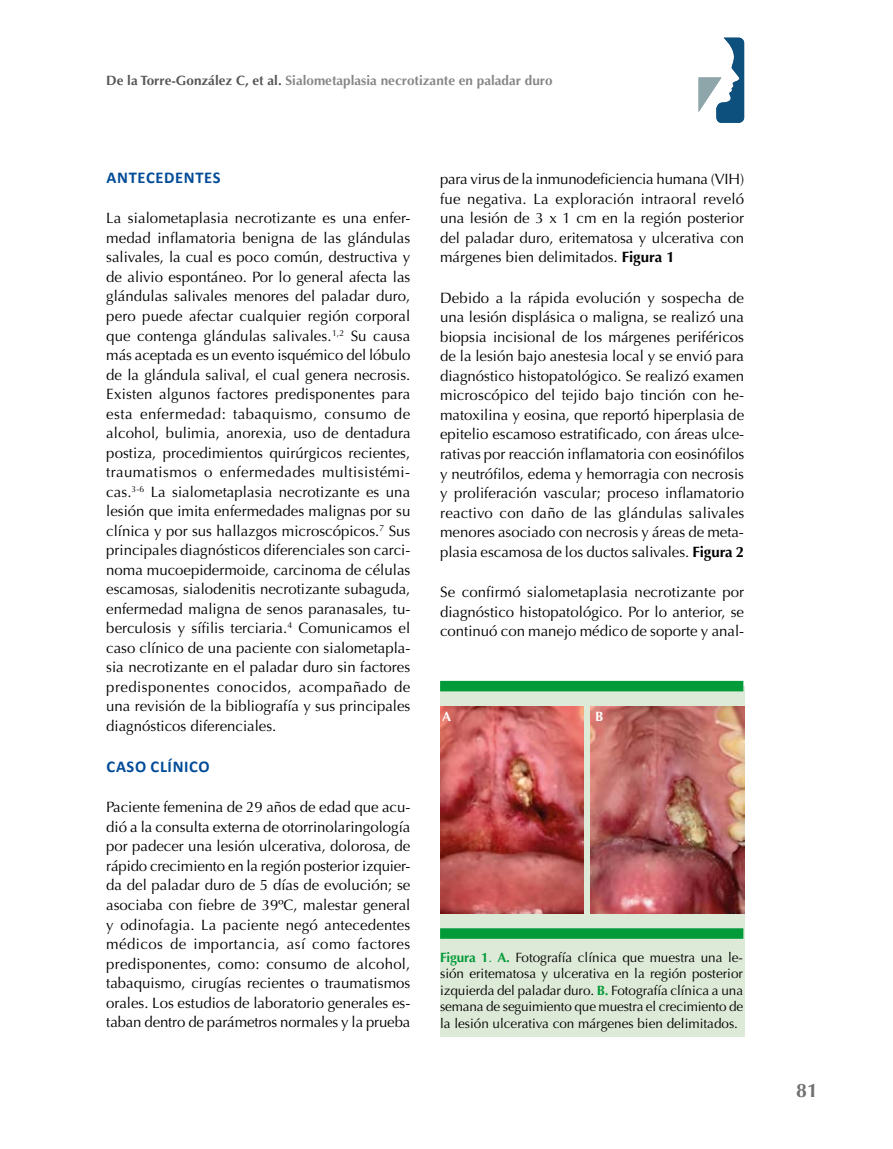
<style>
.page{position:relative;width:893px;height:1149px;background:#fff}
.page>*{position:absolute;margin:0;border:0;box-sizing:border-box;transform-origin:0 0}
.t1{font:700 19.5px "Optima";color:#706f6f}
.t2{font:700 16.5px "Calibri";letter-spacing:.04em;color:#004b98}
.t3{font:15px/19.5px "Optima";color:#000;text-align:justify}
.t4{font:13.5px/16.5px "Optima";color:#000;text-align:justify}
.t5{font:700 13.5px "Optima";color:#878787}
.t6{font:700 13.5px "Optima";color:#fff}
.s1{color:#575756}
.s2{font-weight:700}
.s3{font-weight:700;color:#039a39}
.s4{color:#039a39}
</style>
<div class="page">
<svg style="left:698px;top:38px;width:46px;height:85px"></svg>
<div style="left:440px;top:686px;width:304px;height:350px;background:#deead8"></div>
<div style="left:440px;top:928px;width:303px;height:10px;background:#039a39"></div>
<div style="left:440px;top:680px;width:303px;height:11px;background:#039a39"></div>
<img style="left:440px;top:706px;width:144px;height:206px">
<img style="left:590px;top:706px;width:154px;height:206px">
<p class="t5" style="left:106px;top:73px;width:448px"><span class="s1">De la Torre-González C, et al.</span> Sialometaplasia necrotizante en paladar duro</p>
<p class="t2" style="left:107px;top:166px;width:115px">ANTECEDENTES</p>
<p class="t3" style="left:106px;top:209px;width:306px">La sialometaplasia necrotizante es una enfer&shy;medad inflamatoria benigna de las glándulas salivales, la cual es poco común, destructiva y de alivio espontáneo. Por lo general afecta las glándulas salivales menores del paladar duro, pero puede afectar cualquier región corporal que contenga glándulas salivales.<sup>1,2</sup> Su causa más aceptada es un evento isquémico del lóbulo de la glándula salival, el cual genera necrosis.<br>Existen algunos factores predisponentes para esta enfermedad: tabaquismo, consumo de alcohol, bulimia, anorexia, uso de dentadura postiza, procedimientos quirúrgicos recientes, traumatismos o enfermedades multisistémi&shy;cas.<sup>3-6</sup> La sialometaplasia necrotizante es una lesión que imita enfermedades malignas por su clínica y por sus hallazgos microscópicos.<sup>7</sup> Sus principales diagnósticos diferenciales son carci&shy;noma mucoepidermoide, carcinoma de células escamosas, sialodenitis necrotizante subaguda, enfermedad maligna de senos paranasales, tu&shy;berculosis y sífilis terciaria.<sup>4</sup> Comunicamos el caso clínico de una paciente con sialometapla&shy;sia necrotizante en el paladar duro sin factores predisponentes conocidos, acompañado de una revisión de la bibliografía y sus principales diagnósticos diferenciales.</p>
<p class="t2" style="left:107px;top:755px;width:105px">CASO CLÍNICO</p>
<p class="t3" style="left:106px;top:797px;width:306px">Paciente femenina de 29 años de edad que acu&shy;dió a la consulta externa de otorrinolaringología por padecer una lesión ulcerativa, dolorosa, de rápido crecimiento en la región posterior izquier&shy;da del paladar duro de 5 días de evolución; se asociaba con fiebre de 39ºC, malestar general y odinofagia. La paciente negó antecedentes médicos de importancia, así como factores predisponentes, como: consumo de alcohol, tabaquismo, cirugías recientes o traumatismos orales. Los estudios de laboratorio generales es&shy;taban dentro de parámetros normales y la prueba</p>
<p class="t3" style="left:440px;top:169px;width:306px">para virus de la inmunodeficiencia humana (VIH) fue negativa. La exploración intraoral reveló una lesión de 3 x 1 cm en la región posterior del paladar duro, eritematosa y ulcerativa con márgenes bien delimitados. <span class="s2">Figura 1</span></p>
<p class="t3" style="left:440px;top:288px;width:306px">Debido a la rápida evolución y sospecha de una lesión displásica o maligna, se realizó una biopsia incisional de los márgenes periféricos de la lesión bajo anestesia local y se envió para diagnóstico histopatológico. Se realizó examen microscópico del tejido bajo tinción con he&shy;matoxilina y eosina, que reportó hiperplasia de epitelio escamoso estratificado, con áreas ulce&shy;rativas por reacción inflamatoria con eosinófilos y neutrófilos, edema y hemorragia con necrosis y proliferación vascular; proceso inflamatorio reactivo con daño de las glándulas salivales menores asociado con necrosis y áreas de meta&shy;plasia escamosa de los ductos salivales. <span class="s2">Figura 2</span></p>
<p class="t3" style="left:440px;top:582px;width:306px">Se confirmó sialometaplasia necrotizante por diagnóstico histopatológico. Por lo anterior, se continuó con manejo médico de soporte y anal-</p>
<p class="t6" style="left:442px;top:708px;width:11px">A</p>
<p class="t6" style="left:595px;top:708px;width:10px">B</p>
<p class="t4" style="left:440px;top:948px;width:305px"><span class="s3">Figura 1</span><span class="s4">.</span> <span class="s3">A.</span> Fotografía clínica que muestra una le&shy;sión eritematosa y ulcerativa en la región posterior izquierda del paladar duro. <span class="s3">B.</span> Fotografía clínica a una semana de seguimiento que muestra el crecimiento de la lesión ulcerativa con márgenes bien delimitados.</p>
<h1 class="t1" style="left:796px;top:1079px;width:23px">81</h1>
</div>
